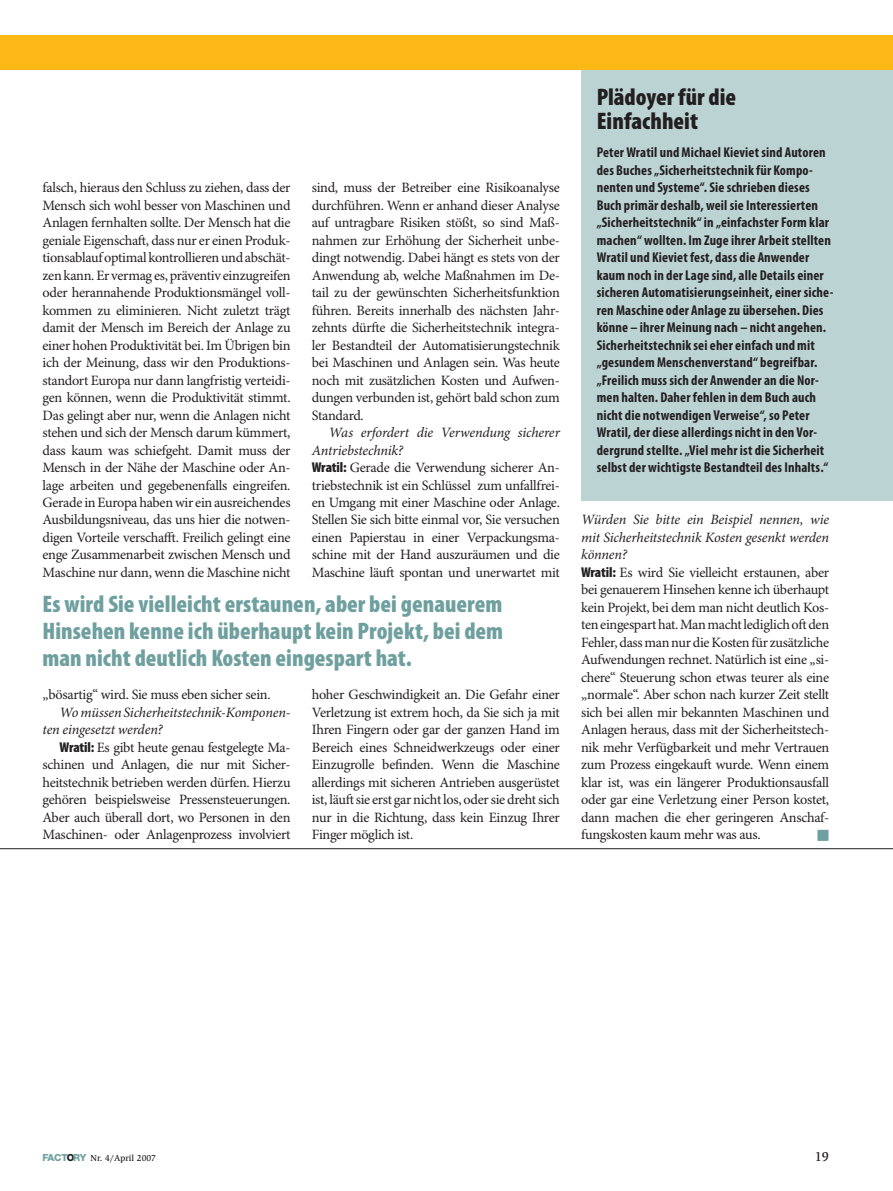
<style>
.page{position:relative;width:893px;height:1191px;background:#fff}
.page>*{position:absolute;margin:0;border:0;box-sizing:border-box;transform-origin:0 0}
.t1{font:900 condensed 24px/27px "Myriad Pro";color:#6fa09f;text-align:justify}
.t2{font:900 condensed 24px/24px "Myriad Pro";color:#231f20}
.t3{font:14.25px/17.5px "Minion Pro";letter-spacing:-.02em;color:#231f20;text-align:justify}
.t4{font:700 condensed 14.25px/17.5px "Myriad Pro";letter-spacing:.01em;color:#231f20}
.t5{font:italic 14.25px/17.5px "Minion Pro";letter-spacing:-.015em;color:#231f20}
.t6{font:500 13.5px "Slimbach";color:#231f20}
.t7{font:12px "Zapf Dingbats IT Cby BT";color:#6fa09f}
.t8{font:500 9px "Slimbach";color:#231f20}
.s1{font-style:italic}
.s2{font-family:"Myriad Pro";font-weight:900;font-stretch:condensed}
.s3{font-family:"Helvetica Neue";font-weight:800;font-size:9.75px;color:#6fa09f}
.s4{font-family:"Helvetica Neue";font-weight:800;font-size:9.75px}
</style>
<div class="page">
<div style="left:0;top:35px;width:893px;height:35px;background:#fcb814"></div>
<hr style="left:0;top:848px;width:893px;height:1px;background:#231f20">
<div style="left:581px;top:70px;width:312px;height:430px;background:#bcd3d3"></div>
<p class="t3" style="left:43px;top:179px;width:250px">falsch, hieraus den Schluss zu ziehen, dass der Mensch sich wohl besser von Maschinen und Anlagen fernhalten sollte. Der Mensch hat die geniale Eigenschaft, dass nur er einen Produk&shy;tionsablauf optimal kontrollieren und abschät&shy;zen kann. Er vermag es, präventiv einzugreifen oder herannahende Produktionsmängel voll&shy;kommen zu eliminieren. Nicht zuletzt trägt damit der Mensch im Bereich der Anlage zu einer hohen Produktivität bei. Im Übrigen bin ich der Meinung, dass wir den Produktions&shy;standort Europa nur dann langfristig verteidi&shy;gen können, wenn die Produktivität stimmt.<br>Das gelingt aber nur, wenn die Anlagen nicht stehen und sich der Mensch darum kümmert, dass kaum was schiefgeht. Damit muss der Mensch in der Nähe der Maschine oder An&shy;lage arbeiten und gegebenenfalls eingreifen.<br>Gerade in Europa haben wir ein ausreichendes Ausbildungsniveau, das uns hier die notwen&shy;digen Vorteile verschafft. Freilich gelingt eine enge Zusammenarbeit zwischen Mensch und Maschine nur dann, wenn die Maschine nicht</p>
<p class="t3" style="left:312px;top:179px;width:250px">sind, muss der Betreiber eine Risikoanalyse durchführen. Wenn er anhand dieser Analyse auf untragbare Risiken stößt, so sind Maß&shy;nahmen zur Erhöhung der Sicherheit unbe&shy;dingt notwendig. Dabei hängt es stets von der Anwendung ab, welche Maßnahmen im De&shy;tail zu der gewünschten Sicherheitsfunktion führen. Bereits innerhalb des nächsten Jahr&shy;zehnts dürfte die Sicherheitstechnik integra&shy;ler Bestandteil der Automatisierungstechnik bei Maschinen und Anlagen sein. Was heute noch mit zusätzlichen Kosten und Aufwen&shy;dungen verbunden ist, gehört bald schon zum Standard.</p>
<p class="t3" style="left:312px;top:424px;width:250px;text-align:left;text-indent:17px"><span class="s1">Was erfordert die Verwendung sicherer Antriebstechnik?<br></span><span class="s2">Wratil:</span> Gerade die Verwendung sicherer An&shy;triebstechnik ist ein Schlüssel zum unfallfrei&shy;en Umgang mit einer Maschine oder Anlage.<br>Stellen Sie sich bitte einmal vor, Sie versuchen einen Papierstau in einer Verpackungsma&shy;schine mit der Hand auszuräumen und die Maschine läuft spontan und unerwartet mit</p>
<h1 class="t1" style="left:43px;top:591px;width:462px">Es wird Sie vielleicht erstaunen, aber bei genauerem Hinsehen kenne ich überhaupt kein Projekt, bei dem man nicht deutlich Kosten eingespart hat.</h1>
<p class="t3" style="left:43px;top:686px;width:230px">„bösartig“ wird. Sie muss eben sicher sein.</p>
<p class="t5" style="left:43px;top:704px;width:250px;text-indent:17px">Wo müssen Sicherheitstechnik-Komponen&shy;ten eingesetzt werden?</p>
<p class="t3" style="left:43px;top:739px;width:250px;text-indent:17px"><span class="s2">Wratil:</span> Es gibt heute genau festgelegte Ma&shy;schinen und Anlagen, die nur mit Sicher&shy;heitstechnik betrieben werden dürfen. Hierzu gehören beispielsweise Pressensteuerungen.<br>Aber auch überall dort, wo Personen in den Maschinen- oder Anlagenprozess involviert</p>
<p class="t3" style="left:312px;top:686px;width:250px">hoher Geschwindigkeit an. Die Gefahr einer Verletzung ist extrem hoch, da Sie sich ja mit Ihren Fingern oder gar der ganzen Hand im Bereich eines Schneidwerkzeugs oder einer Einzugrolle befinden. Wenn die Maschine allerdings mit sicheren Antrieben ausgerüstet ist, läuft sie erst gar nicht los, oder sie dreht sich nur in die Richtung, dass kein Einzug Ihrer Finger möglich ist.</p>
<h1 class="t2" style="left:597px;top:86px;width:141px">Plädoyer für die<br>Einfachheit</h1>
<p class="t4" style="left:597px;top:144px;width:238px">Peter Wratil und Michael Kieviet sind Autoren des Buches „Sicherheitstechnik für Kompo&shy;nenten und Systeme“. Sie schrieben dieses Buch primär deshalb, weil sie Interessierten „Sicherheitstechnik“ in „einfachster Form klar machen“ wollten. Im Zuge ihrer Arbeit stellten Wratil und Kieviet fest, dass die Anwender kaum noch in der Lage sind, alle Details einer sicheren Automatisierungseinheit, einer siche&shy;ren Maschine oder Anlage zu übersehen. Dies könne – ihrer Meinung nach – nicht angehen.<br>Sicherheitstechnik sei eher einfach und mit „gesundem Menschenverstand“ begreifbar. „Freilich muss sich der Anwender an die Nor&shy;men halten. Daher fehlen in dem Buch auch nicht die notwendigen Verweise“, so Peter Wratil, der diese allerdings nicht in den Vor&shy;dergrund stellte. „Viel mehr ist die Sicherheit selbst der wichtigste Bestandteil des Inhalts.“</p>
<p class="t3" style="left:581px;top:512px;width:250px;text-align:left"><span class="s1">Würden Sie bitte ein Beispiel nennen, wie mit Sicherheitstechnik Kosten gesenkt werden können?<br></span><span class="s2">Wratil:</span> Es wird Sie vielleicht erstaunen, aber bei genauerem Hinsehen kenne ich überhaupt kein Projekt, bei dem man nicht deutlich Kos&shy;ten eingespart hat. Man macht lediglich oft den Fehler, dass man nur die Kosten für zusätzliche Aufwendungen rechnet. Natürlich ist eine „si&shy;chere“ Steuerung schon etwas teurer als eine „normale“. Aber schon nach kurzer Zeit stellt sich bei allen mir bekannten Maschinen und Anlagen heraus, dass mit der Sicherheitstech&shy;nik mehr Verfügbarkeit und mehr Vertrauen zum Prozess eingekauft wurde. Wenn einem klar ist, was ein längerer Produktionsausfall oder gar eine Verletzung einer Person kostet, dann machen die eher geringeren Anschaf&shy;fungskosten kaum mehr was aus.</p>
<p class="t7" style="left:817px;top:829px;width:13px">■</p>
<p class="t8" style="left:43px;top:1152px;width:115px"><span class="s3">FACT</span><span class="s4">O</span><span class="s3">RY</span> Nr. 4/April 2007</p>
<p class="t6" style="left:815px;top:1148px;width:16px">19</p>
</div>
